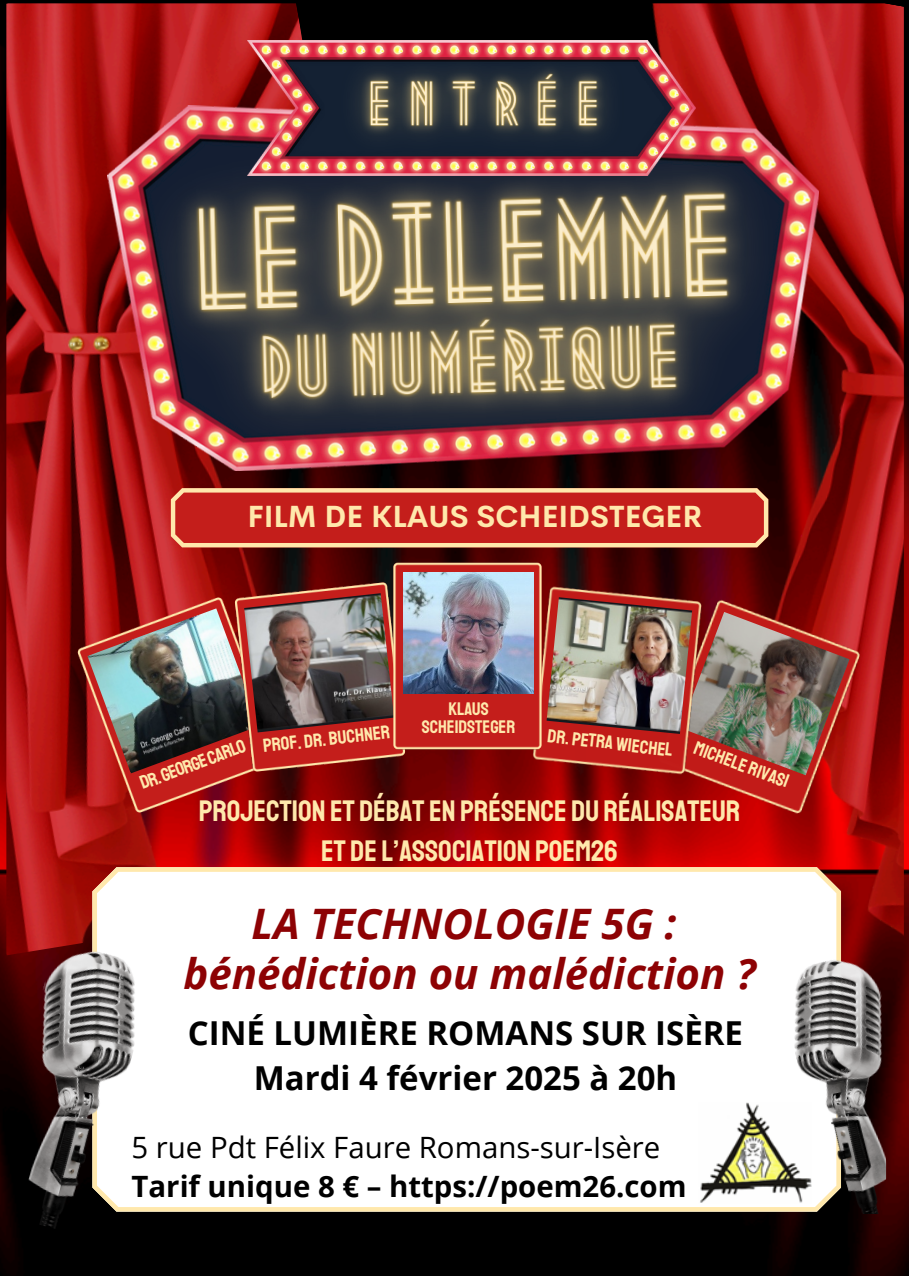
<style>
.page{position:relative;width:909px;height:1276px;background:#fff}
.page>*{position:absolute;margin:0;border:0;box-sizing:border-box;transform-origin:0 0}
.t1{font:italic 700 42px/49.5px "Open Sans";color:#8d0204;text-align:center}
.t2{font:700 33px/45px "Open Sans";color:#000;text-align:center}
.t3{font:30px/40.5px "Staatliches";color:#ffe8ac;text-align:center}
.t4{font:700 30px "Cerebri Sans";color:#ffe8ac}
.t5{font:29.4px/39.3px "Open Sans";color:#000}
.t6{font:19.2px "Staatliches";color:#ffe8ac}
.t7{font:18.9px "Staatliches";color:#ffe8ac}
.t8{font:18.3px/17.7px "Staatliches";color:#ffe8ac;text-align:center}
.s1{font-weight:700}
</style>
<div class="page">
<img style="left:0;top:0;width:909px;height:1276px">
<img style="left:482px;top:3px;width:422px;height:976px">
<img style="left:6px;top:3px;width:434px;height:937px">
<img style="left:247px;top:40px;width:448px;height:16px">
<svg style="left:92px;top:867px;width:749px;height:344px"></svg>
<img style="left:776px;top:950px;width:110px;height:264px">
<img style="left:70px;top:591px;width:217px;height:229px">
<img style="left:87px;top:608px;width:141px;height:165px">
<img style="left:228px;top:576px;width:184px;height:202px">
<img style="left:244px;top:593px;width:142px;height:139px">
<img style="left:645px;top:586px;width:229px;height:243px">
<img style="left:713px;top:612px;width:137px;height:163px">
<img style="left:523px;top:577px;width:190px;height:207px">
<img style="left:548px;top:597px;width:144px;height:137px">
<img style="left:386px;top:559px;width:162px;height:197px">
<img style="left:403px;top:572px;width:131px;height:122px">
<img style="left:0;top:940px;width:156px;height:296px">
<img style="left:699px;top:1102px;width:112px;height:102px">
<img style="left:62px;top:56px;width:825px;height:503px">
<img style="left:311px;top:14px;width:370px;height:185px">
<p class="t4" style="left:248px;top:496px;width:456px">FILM DE KLAUS SCHEIDSTEGER</p>
<p class="t8" style="left:422px;top:700px;width:95px">KLAUS<br>SCHEIDSTEGER</p>
<p class="t6" style="left:262px;top:734px;width:129px;rotate:-6deg">PROF. DR. BUCHNER</p>
<p class="t7" style="left:549px;top:723px;width:128px;rotate:7deg">DR. PETRAWIECHEL</p>
<p class="t3" style="left:199px;top:791px;width:543px">PROJECTION ET DÉBAT EN PRÉSENCE DU RÉALISATEUR<br>ET DE L’ASSOCIATION POEM26</p>
<p class="t6" style="left:137px;top:772px;width:113px;rotate:-20deg">DR.GEORGECARLO</p>
<p class="t7" style="left:699px;top:736px;width:101px;rotate:20deg">MICHELE RIVASI</p>
<p class="t1" style="left:183px;top:898px;width:574px">LA TECHNOLOGIE 5G : bénédiction ou malédiction ?</p>
<p class="t2" style="left:188px;top:1010px;width:557px">CINÉ LUMIÈRE ROMANS SUR ISÈRE<br>Mardi 4 février 2025 à 20h</p>
<p class="t5" style="left:132px;top:1127px;width:557px">5 rue Pdt Félix Faure Romans-sur-Isère<br><span class="s1">Tarif unique 8 € – https://poem26.com</span></p>
</div>
